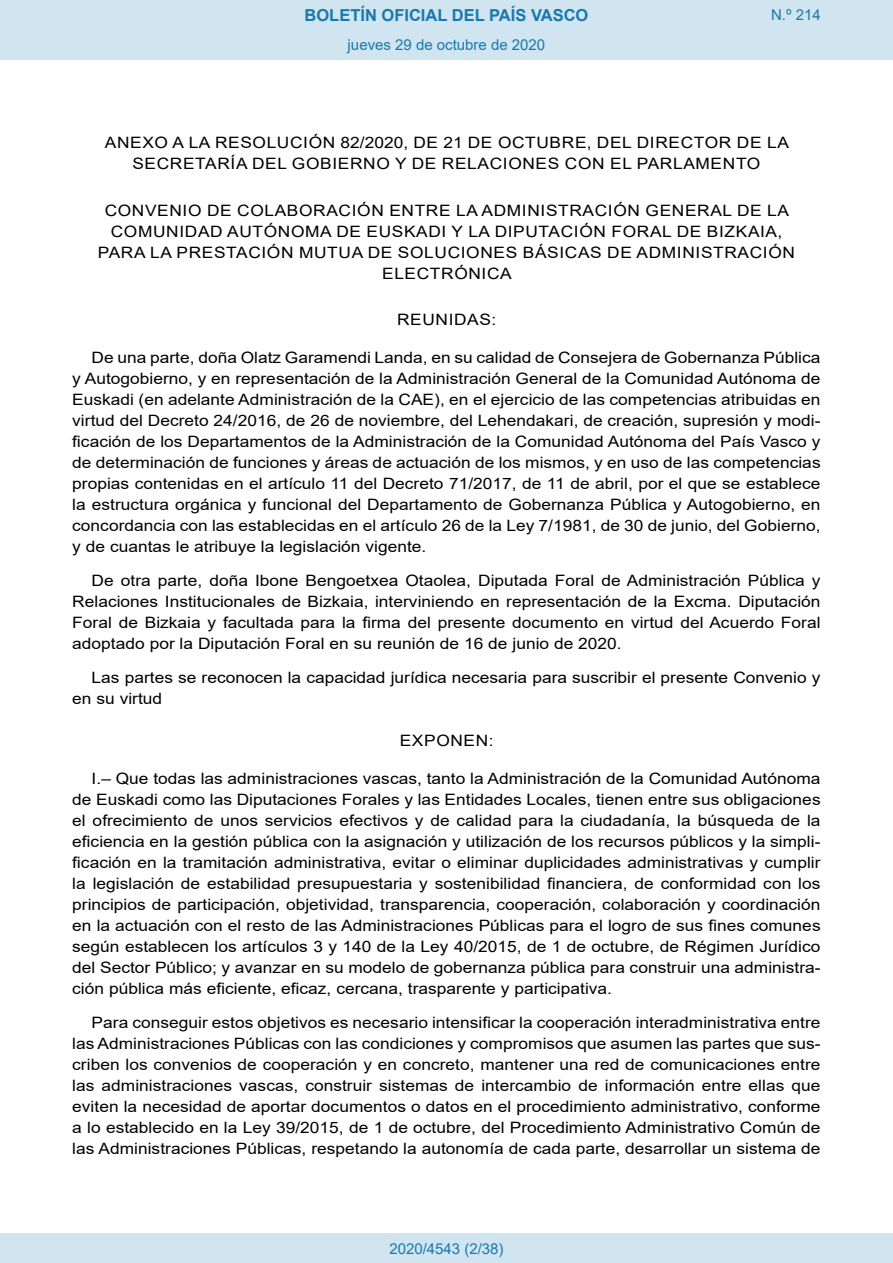
<style>
.page{position:relative;width:893px;height:1263px;background:#fff}
.page>*{position:absolute;margin:0;border:0;box-sizing:border-box;transform-origin:0 0}
.t1{font:700 16.5px "Arial";color:#1879ad}
.BOPVDetalle{font:15.6px/21px "Arial";color:#000;text-align:justify;scale:1.11 1}
.BOPVClave{font:15.6px/21px "Arial";letter-spacing:.035em;color:#000;text-align:center;scale:1.11 1}
.Paginacion_Centro{font:15px "Arial";color:#1879ad}
</style>
<div class="page">
<div style="left:0;top:0;width:893px;height:60px;background:#d0e5f0"></div>
<div style="left:0;top:1233px;width:893px;height:30px;background:#d0e5f0"></div>
<p class="t1" style="left:305px;top:3px;width:285px">BOLETÍN OFICIAL DEL PAÍS VASCO</p>
<p class="Paginacion_Centro" style="left:348px;top:35px;width:199px">jueves 29 de octubre de 2020</p>
<p class="Paginacion_Centro" style="left:771px;top:5px;width:51px">N.º 214</p>
<p class="BOPVClave" style="left:105px;top:132px;width:618px">ANEXO A LA RESOLUCIÓN 82/2020, DE 21 DE OCTUBRE, DEL DIRECTOR DE LA<br>SECRETARÍA DEL GOBIERNO Y DE RELACIONES CON EL PARLAMENTO</p>
<p class="BOPVClave" style="left:98px;top:200px;width:630px">CONVENIO DE COLABORACIÓN ENTRE LA ADMINISTRACIÓN GENERAL DE LA COMUNIDAD AUTÓNOMA DE EUSKADI Y LA DIPUTACIÓN FORAL DE BIZKAIA, PARA LA PRESTACIÓN MUTUA DE SOLUCIONES BÁSICAS DE ADMINISTRACIÓN ELECTRÓNICA</p>
<p class="BOPVClave" style="left:397px;top:309px;width:91px">REUNIDAS:</p>
<p class="BOPVDetalle" style="left:72px;top:347px;width:676px;text-indent:19px">De una parte, doña Olatz Garamendi Landa, en su calidad de Consejera de Gobernanza Pública y Autogobierno, y en representación de la Administración General de la Comunidad Autónoma de Euskadi (en adelante Administración de la CAE), en el ejercicio de las competencias atribuidas en virtud del Decreto 24/2016, de 26 de noviembre, del Lehendakari, de creación, supresión y modi&shy;ficación de los Departamentos de la Administración de la Comunidad Autónoma del País Vasco y de determinación de funciones y áreas de actuación de los mismos, y en uso de las competencias propias contenidas en el artículo 11 del Decreto 71/2017, de 11 de abril, por el que se establece la estructura orgánica y funcional del Departamento de Gobernanza Pública y Autogobierno, en concordancia con las establecidas en el artículo 26 de la Ley 7/1981, de 30 de junio, del Gobierno, y de cuantas le atribuye la legislación vigente.</p>
<p class="BOPVDetalle" style="left:72px;top:570px;width:676px;text-indent:19px">De otra parte, doña Ibone Bengoetxea Otaolea, Diputada Foral de Administración Pública y Relaciones Institucionales de Bizkaia, interviniendo en representación de la Excma. Diputación Foral de Bizkaia y facultada para la firma del presente documento en virtud del Acuerdo Foral adoptado por la Diputación Foral en su reunión de 16 de junio de 2020.</p>
<p class="BOPVDetalle" style="left:72px;top:667px;width:676px;text-indent:19px">Las partes se reconocen la capacidad jurídica necesaria para suscribir el presente Convenio y en su virtud</p>
<p class="BOPVClave" style="left:400px;top:730px;width:86px">EXPONEN:</p>
<p class="BOPVDetalle" style="left:72px;top:768px;width:676px;text-indent:19px">I.– Que todas las administraciones vascas, tanto la Administración de la Comunidad Autónoma de Euskadi como las Diputaciones Forales y las Entidades Locales, tienen entre sus obligaciones el ofrecimiento de unos servicios efectivos y de calidad para la ciudadanía, la búsqueda de la eficiencia en la gestión pública con la asignación y utilización de los recursos públicos y la simpli&shy;ficación en la tramitación administrativa, evitar o eliminar duplicidades administrativas y cumplir la legislación de estabilidad presupuestaria y sostenibilidad financiera, de conformidad con los principios de participación, objetividad, transparencia, cooperación, colaboración y coordinación en la actuación con el resto de las Administraciones Públicas para el logro de sus fines comunes según establecen los artículos 3 y 140 de la Ley 40/2015, de 1 de octubre, de Régimen Jurídico del Sector Público; y avanzar en su modelo de gobernanza pública para construir una administra&shy;ción pública más eficiente, eficaz, cercana, trasparente y participativa.</p>
<p class="BOPVDetalle" style="left:72px;top:1012px;width:676px;text-indent:19px">Para conseguir estos objetivos es necesario intensificar la cooperación interadministrativa entre las Administraciones Públicas con las condiciones y compromisos que asumen las partes que sus&shy;criben los convenios de cooperación y en concreto, mantener una red de comunicaciones entre las administraciones vascas, construir sistemas de intercambio de información entre ellas que eviten la necesidad de aportar documentos o datos en el procedimiento administrativo, conforme a lo establecido en la Ley 39/2015, de 1 de octubre, del Procedimiento Administrativo Común de las Administraciones Públicas, respetando la autonomía de cada parte, desarrollar un sistema de</p>
<p class="Paginacion_Centro" style="left:389px;top:1238px;width:116px">2020/4543 (2/38)</p>
</div>
